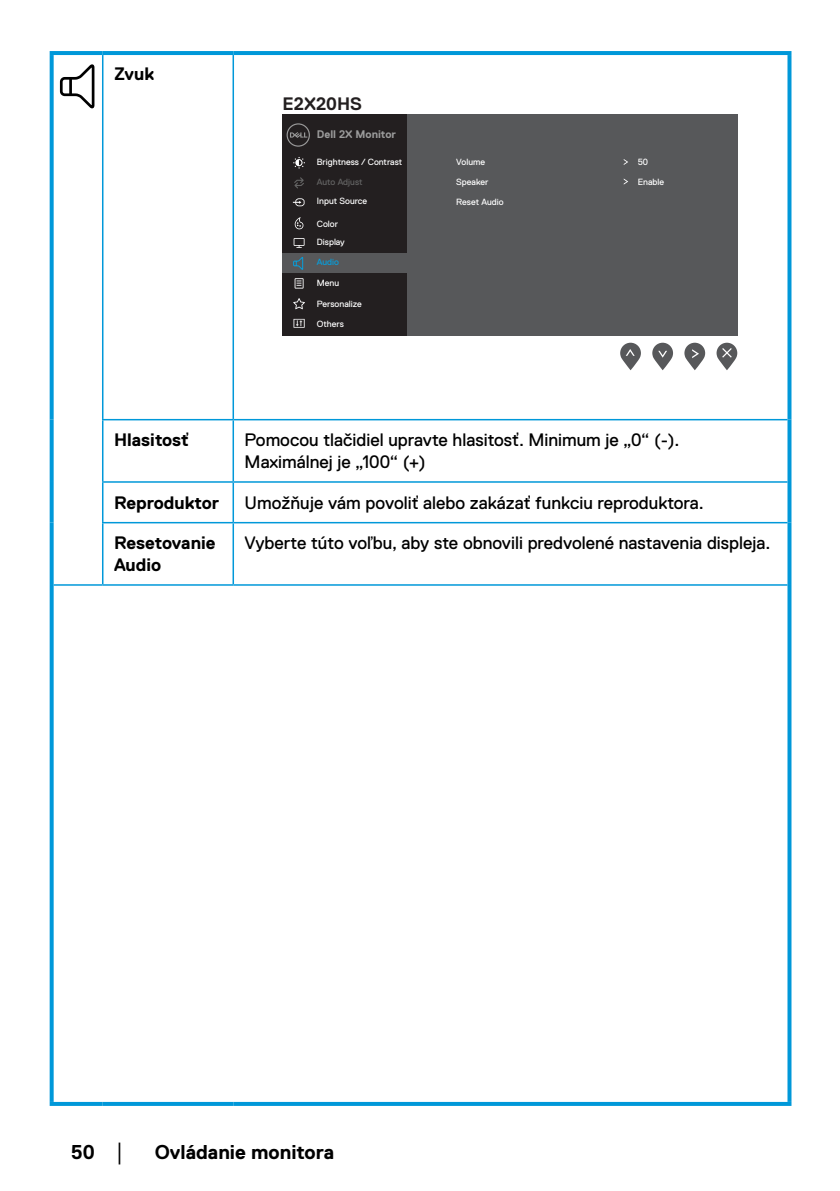
<style>
.page{position:relative;width:840px;height:1191px;background:#fff}
.page>*{position:absolute;margin:0;border:0;box-sizing:border-box;transform-origin:0 0}
.t1{font:700 20px "Dell Replica";color:#000}
.t2{font:18px/21.6px "Dell Replica";color:#000}
.t3{font:700 18px/21.6px "Dell Replica";color:#000}
.t4{font:700 18px "Dell Replica";color:#231f20}
.t5{font:700 11px "Dell Replica";color:#9b9b9b}
.t6{font:9px/18.4px "Dell Replica";color:#fff}
.t7{font:9px "Dell Replica";color:#646464}
.t8{font:9px "Dell Replica";color:#069edb}
.s1{font-family:"Arial";font-weight:400;font-size:18px}
</style>
<div class="page">
<svg style="left:50px;top:585px;width:4px;height:517px;background:#15a0dc"></svg>
<svg style="left:787px;top:585px;width:4px;height:517px;background:#1fa4dd"></svg>
<svg style="left:50px;top:1102px;width:53px;height:4px"></svg>
<svg style="left:103px;top:1102px;width:130px;height:4px"></svg>
<svg style="left:233px;top:1102px;width:558px;height:4px;background:#0499d9"></svg>
<hr style="left:50px;top:51px;width:53px;height:4px;background:#0098d9">
<svg style="left:50px;top:55px;width:4px;height:365px"></svg>
<hr style="left:103px;top:51px;width:130px;height:4px;background:#0098d9">
<hr style="left:233px;top:51px;width:558px;height:4px;background:#0098d9">
<svg style="left:787px;top:55px;width:4px;height:365px"></svg>
<svg style="left:50px;top:420px;width:4px;height:62px"></svg>
<svg style="left:787px;top:420px;width:4px;height:62px"></svg>
<svg style="left:50px;top:482px;width:4px;height:40px"></svg>
<svg style="left:787px;top:482px;width:4px;height:40px"></svg>
<svg style="left:50px;top:522px;width:4px;height:63px"></svg>
<svg style="left:787px;top:522px;width:4px;height:63px"></svg>
<hr style="left:102px;top:55px;width:1px;height:364px;background:#0098d9">
<hr style="left:232px;top:55px;width:2px;height:364px;background:#0098d9">
<hr style="left:102px;top:419px;width:131px;height:1px;background:#0098d9">
<hr style="left:102px;top:420px;width:1px;height:61px;background:#0098d9">
<hr style="left:233px;top:419px;width:554px;height:1px;background:#0098d9">
<hr style="left:232px;top:420px;width:2px;height:61px;background:#0098d9">
<hr style="left:102px;top:481px;width:131px;height:2px;background:#0098d9">
<hr style="left:102px;top:483px;width:1px;height:39px;background:#0098d9">
<hr style="left:233px;top:481px;width:554px;height:2px;background:#0098d9">
<hr style="left:232px;top:483px;width:2px;height:39px;background:#0098d9">
<hr style="left:102px;top:522px;width:131px;height:1px;background:#0098d9">
<hr style="left:102px;top:523px;width:1px;height:61px;background:#0098d9">
<hr style="left:233px;top:522px;width:554px;height:1px;background:#0098d9">
<hr style="left:232px;top:523px;width:2px;height:61px;background:#0098d9">
<hr style="left:54px;top:584px;width:49px;height:2px;background:#0098d9">
<hr style="left:103px;top:584px;width:130px;height:2px;background:#0098d9">
<hr style="left:233px;top:584px;width:554px;height:2px;background:#0098d9">
<svg style="left:59px;top:64px;width:36px;height:45px"></svg>
<div style="left:282px;top:114px;width:455px;height:222px;background:#57585a"></div>
<div style="left:282px;top:114px;width:125px;height:222px;background:#231f20"></div>
<div style="left:282px;top:253px;width:125px;height:20px;background:#57585a"></div>
<svg style="left:286px;top:123px;width:24px;height:24px"></svg>
<svg style="left:293px;top:157px;width:12px;height:12px"></svg>
<svg style="left:294px;top:177px;width:10px;height:11px"></svg>
<svg style="left:294px;top:217px;width:9px;height:12px"></svg>
<svg style="left:293px;top:238px;width:11px;height:10px"></svg>
<svg style="left:294px;top:278px;width:9px;height:10px"></svg>
<svg style="left:293px;top:298px;width:12px;height:11px"></svg>
<svg style="left:293px;top:319px;width:11px;height:9px"></svg>
<svg style="left:293px;top:198px;width:11px;height:8px"></svg>
<svg style="left:293px;top:257px;width:10px;height:13px"></svg>
<svg style="left:623px;top:159px;width:5px;height:6px"></svg>
<svg style="left:623px;top:178px;width:5px;height:7px"></svg>
<svg style="left:684px;top:343px;width:20px;height:27px"></svg>
<svg style="left:716px;top:343px;width:20px;height:27px"></svg>
<svg style="left:652px;top:343px;width:20px;height:27px"></svg>
<svg style="left:620px;top:343px;width:20px;height:27px"></svg>
<p class="t3" style="left:114px;top:63px;width:41px">Zvuk</p>
<p class="t4" style="left:282px;top:94px;width:81px">E2X20HS</p>
<p class="t5" style="left:317px;top:128px;width:81px">Dell 2X Monitor</p>
<p class="t6" style="left:317px;top:152px;width:87px">Brightness / Contrast</p>
<p class="t7" style="left:317px;top:177px;width:47px">Auto Adjust</p>
<p class="t6" style="left:317px;top:192px;width:52px">Input Source</p>
<p class="t6" style="left:317px;top:214px;width:29px">Color<br>Display</p>
<p class="t6" style="left:317px;top:274px;width:24px">Menu</p>
<p class="t8" style="left:317px;top:257px;width:24px">Audio</p>
<p class="t6" style="left:317px;top:295px;width:46px;line-height:19.2px">Personalize<br>Others</p>
<p class="t6" style="left:456px;top:153px;width:30px">Volume</p>
<p class="t6" style="left:637px;top:153px;width:12px">50</p>
<p class="t6" style="left:456px;top:172px;width:34px">Speaker</p>
<p class="t6" style="left:456px;top:192px;width:49px">Reset Audio</p>
<p class="t6" style="left:637px;top:172px;width:28px">Enable</p>
<p class="t3" style="left:114px;top:429px;width:76px">Hlasitosť</p>
<p class="t2" style="left:244px;top:429px;width:436px">Pomocou tlačidiel upravte hlasitosť. Minimum je „0“ (-).<br>Maximálnej je „100“ (+)</p>
<p class="t3" style="left:114px;top:492px;width:106px">Reproduktor</p>
<p class="t2" style="left:244px;top:492px;width:460px">Umožňuje vám povoliť alebo zakázať funkciu reproduktora.</p>
<p class="t3" style="left:114px;top:532px;width:103px">Resetovanie<br>Audio</p>
<p class="t2" style="left:244px;top:532px;width:527px">Vyberte túto voľbu, aby ste obnovili predvolené nastavenia displeja.</p>
<p class="t1" style="left:71px;top:1141px;width:57px">50 <span class="s1">│</span></p>
<p class="t1" style="left:155px;top:1141px;width:181px">Ovládanie monitora</p>
</div>
